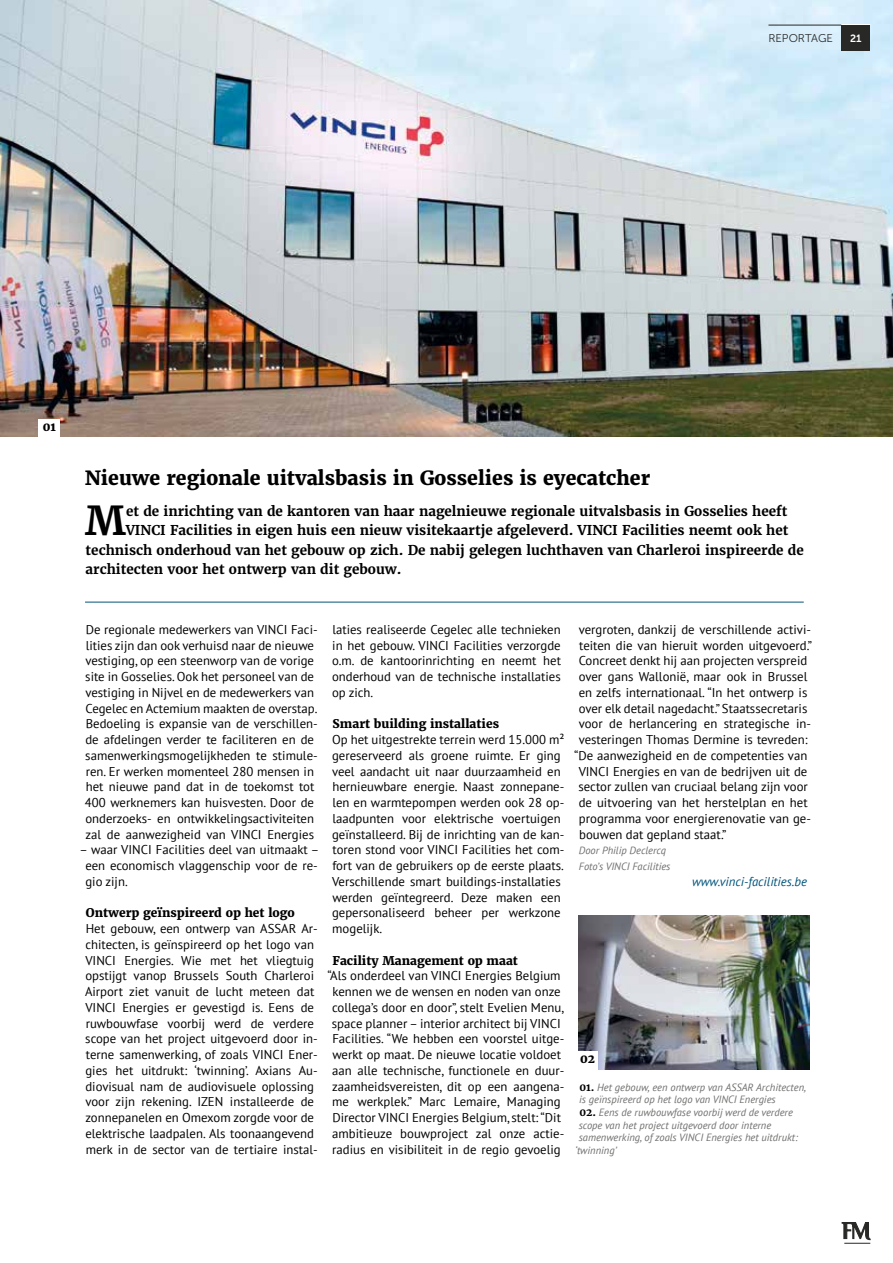
<style>
.page{position:relative;width:893px;height:1263px;background:#fff}
.page>*{position:absolute;margin:0;border:0;box-sizing:border-box;transform-origin:0 0}
.t1{font:700 39.75px "Merriweather";color:#000}
.t2{font:800 19.5px "Merriweather";color:#000}
.t3{font:700 13.5px "Merriweather";color:#000}
.t4{font:12.75px/15.8px "PT Sans";color:#000}
.t5{font:italic 12.75px "PT Sans";color:#00547b}
.t6{font:800 12px "Merriweather";color:#000}
.t7{font:11.25px "Museo Sans 300";color:#282827}
.t8{font:italic 10.5px/15.8px "PT Sans";color:#6f6f6e}
.t9{font:10.5px "Museo Sans 700";color:#fff}
.s1{font-family:"Merriweather";font-weight:700;font-style:normal;color:#000}
</style>
<div class="page">
<img style="left:579px;top:916px;width:230px;height:153px">
<hr style="left:85px;top:602px;width:719px;height:1px;background:#00547b">
<img style="left:0;top:0;width:893px;height:436px">
<div style="left:39px;top:419px;width:21px;height:18px;background:#fff"></div>
<hr style="left:768px;top:25px;width:73px;height:1px;background:#282827">
<div style="left:577px;top:1051px;width:21px;height:18px;background:#fff"></div>
<svg style="left:842px;top:1222px;width:28px;height:22px"></svg>
<div style="left:841px;top:25px;width:29px;height:25px;background:#282827"></div>
<svg style="left:841px;top:24px;width:29px;height:1px"></svg>
<p class="t7" style="left:768px;top:32px;width:66px">REPORTAGE</p>
<p class="t9" style="left:850px;top:32px;width:13px">21</p>
<p class="t6" style="left:43px;top:418px;width:15px">01</p>
<h2 class="t2" style="left:85px;top:465px;width:567px">Nieuwe regionale uitvalsbasis in Gosselies is eyecatcher</h2>
<h1 class="t1" style="left:85px;top:495px;width:42px">M</h1>
<p class="t3" style="left:126px;top:502px;width:663px">et de inrichting van de kantoren van haar nagelnieuwe regionale uitvalsbasis in Gosselies heeft</p>
<p class="t3" style="left:126px;top:522px;width:664px">VINCI Facilities in eigen huis een nieuw visitekaartje afgeleverd. VINCI Facilities neemt ook het</p>
<p class="t3" style="left:86px;top:541px;width:720px">technisch onderhoud van het gebouw op zich. De nabij gelegen luchthaven van Charleroi inspireerde de</p>
<p class="t3" style="left:86px;top:561px;width:318px">architecten voor het ontwerp van dit gebouw.</p>
<p class="t4" style="left:85px;top:621px;width:234px">De regionale medewerkers van VINCI Faci&shy;lities zijn dan ook verhuisd naar de nieuwe vestiging, op een steenworp van de vorige site in Gosselies. Ook het personeel van de vestiging in Nijvel en de medewerkers van Cegelec en Actemium maakten de overstap.<br>Bedoeling is expansie van de verschillen&shy;de afdelingen verder te faciliteren en de samenwerkingsmogelijkheden te stimule&shy;ren. Er werken momenteel 280 mensen in het nieuwe pand dat in de toekomst tot 400 werknemers kan huisvesten. Door de onderzoeks- en ontwikkelingsactiviteiten zal de aanwezigheid van VINCI Energies</p>
<p class="t4" style="left:85px;top:842px;width:235px;text-indent:-6px">– waar VINCI Facilities deel van uitmaakt – een economisch vlaggenschip voor de re&shy;gio zijn.</p>
<p class="t6" style="left:86px;top:905px;width:210px">Ontwerp geïnspireerd op het logo</p>
<p class="t4" style="left:85px;top:920px;width:234px">Het gebouw, een ontwerp van ASSAR Ar&shy;chitecten, is geïnspireerd op het logo van VINCI Energies. Wie met het vliegtuig opstijgt vanop Brussels South Charleroi Airport ziet vanuit de lucht meteen dat VINCI Energies er gevestigd is. Eens de ruwbouwfase voorbij werd de verdere scope van het project uitgevoerd door in&shy;terne samenwerking, of zoals VINCI Ener&shy;gies het uitdrukt: ‘twinning’. Axians Au&shy;diovisual nam de audiovisuele oplossing voor zijn rekening. IZEN installeerde de zonnepanelen en Omexom zorgde voor de elektrische laadpalen. Als toonaangevend merk in de sector van de tertiaire instal-</p>
<p class="t4" style="left:332px;top:621px;width:230px;text-align:justify">laties realiseerde Cegelec alle technieken in het gebouw. VINCI Facilities verzorgde o.m. de kantoorinrichting en neemt het onderhoud van de technische installaties op zich.</p>
<p class="t6" style="left:333px;top:716px;width:168px">Smart building installaties</p>
<p class="t4" style="left:332px;top:731px;width:234px">Op het uitgestrekte terrein werd 15.000 m² gereserveerd als groene ruimte. Er ging veel aandacht uit naar duurzaamheid en hernieuwbare energie. Naast zonnepane&shy;len en warmtepompen werden ook 28 op&shy;laadpunten voor elektrische voertuigen geïnstalleerd. Bij de inrichting van de kan&shy;toren stond voor VINCI Facilities het com&shy;fort van de gebruikers op de eerste plaats.<br>Verschillende smart buildings-installaties werden geïntegreerd. Deze maken een gepersonaliseerd beheer per werkzone mogelijk.</p>
<p class="t6" style="left:332px;top:952px;width:187px">Facility Management op maat</p>
<p class="t4" style="left:327px;top:968px;width:238px;text-align:center">“Als onderdeel van VINCI Energies Belgium kennen we de wensen en noden van onze collega’s door en door”, stelt Evelien Menu, space planner – interior architect bij VINCI Facilities. “We hebben een voorstel uitge&shy;werkt op maat. De nieuwe locatie voldoet aan alle technische, functionele en duur&shy;zaamheidsvereisten, dit op een aangena&shy;me werkplek.” Marc Lemaire, Managing Director VINCI Energies Belgium, stelt: “Dit ambitieuze bouwproject zal onze actie&shy;radius en visibiliteit in de regio gevoelig</p>
<p class="t4" style="left:579px;top:621px;width:234px">vergroten, dankzij de verschillende activi-</p>
<p class="t4" style="left:579px;top:637px;width:234px">teiten die van hieruit worden uitgevoerd.”</p>
<p class="t4" style="left:579px;top:653px;width:230px">Concreet denkt hij aan projecten verspreid</p>
<p class="t4" style="left:579px;top:668px;width:230px">over gans Wallonië, maar ook in Brussel</p>
<p class="t4" style="left:579px;top:684px;width:230px">en zelfs internationaal. “In het ontwerp is</p>
<p class="t4" style="left:579px;top:700px;width:230px">over elk detail nagedacht.” Staatssecretaris</p>
<p class="t4" style="left:579px;top:716px;width:234px">voor de herlancering en strategische in-</p>
<p class="t4" style="left:579px;top:731px;width:230px">vesteringen Thomas Dermine is tevreden:</p>
<p class="t4" style="left:574px;top:747px;width:235px">“De aanwezigheid en de competenties van</p>
<p class="t4" style="left:579px;top:763px;width:230px">VINCI Energies en van de bedrijven uit de</p>
<p class="t4" style="left:579px;top:779px;width:231px">sector zullen van cruciaal belang zijn voor</p>
<p class="t4" style="left:579px;top:794px;width:230px">de uitvoering van het herstelplan en het</p>
<p class="t4" style="left:579px;top:810px;width:234px">programma voor energierenovatie van ge-</p>
<p class="t4" style="left:579px;top:826px;width:149px">bouwen dat gepland staat.”</p>
<p class="t8" style="left:579px;top:842px;width:93px">Door Philip Declercq<br>Foto’s VINCI Facilities</p>
<p class="t5" style="left:692px;top:873px;width:117px">www.vinci-facilities.be</p>
<p class="t6" style="left:580px;top:1051px;width:16px">02</p>
<p class="t8" style="left:579px;top:1080px;width:229px;line-height:12.6px"><span class="s1">01.</span> Het gebouw, een ontwerp van ASSAR Architecten, is geïnspireerd op het logo van VINCI Energies</p>
<p class="t8" style="left:579px;top:1104px;width:215px"><span class="s1">02.</span> Eens de ruwbouwfase voorbij werd de verdere</p>
<p class="t8" style="left:579px;top:1117px;width:194px">scope van het project uitgevoerd door interne</p>
<p class="t8" style="left:579px;top:1129px;width:221px">samenwerking, of zoals VINCI Energies het uitdrukt:</p>
<p class="t8" style="left:575px;top:1142px;width:43px">‘twinning’</p>
</div>
